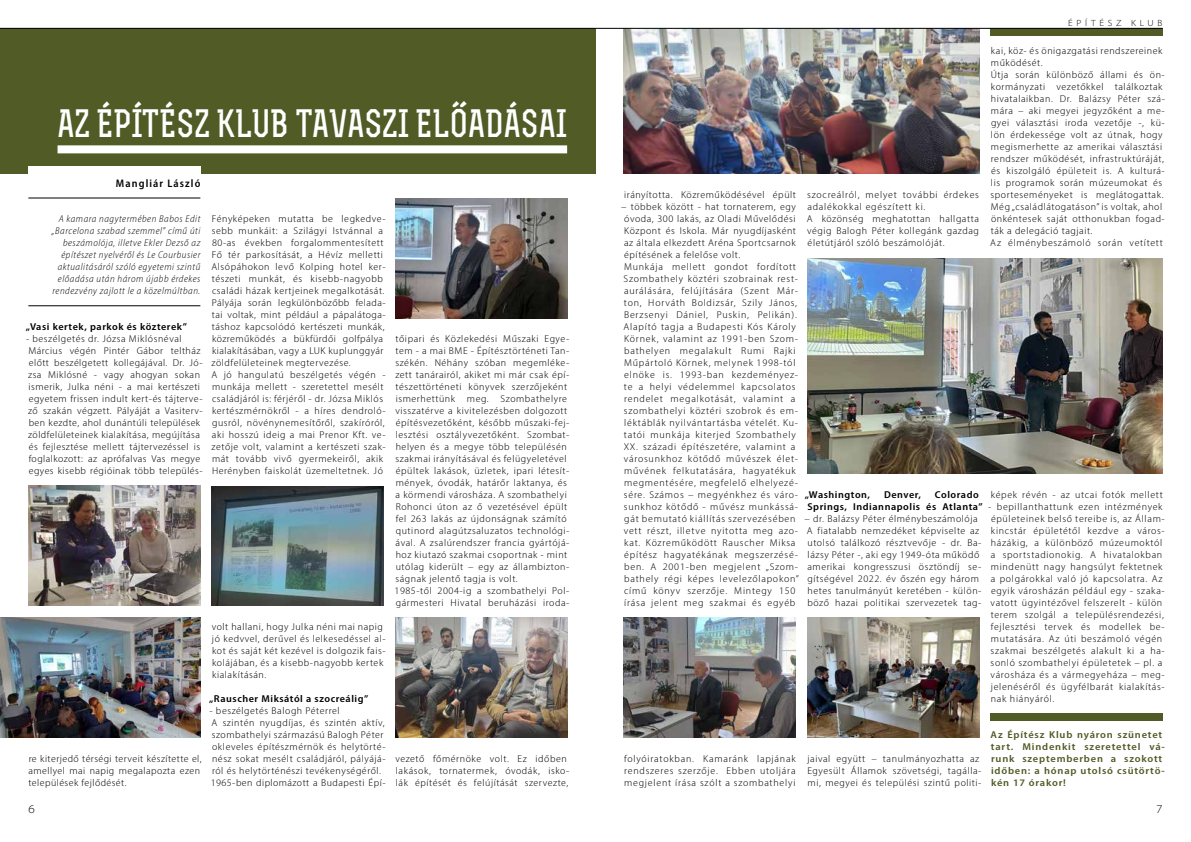
<style>
.page{position:relative;width:1191px;height:842px;background:#fff}
.page>*{position:absolute;margin:0;border:0;box-sizing:border-box;transform-origin:0 0}
.t1{font:700 37px "Rex";color:#fff}
.t2{font:300 semi-expanded 12px "Myriad Pro";color:#000}
.t3{font:600 semi-condensed 11px "Myriad Pro";letter-spacing:.1em;color:#000}
.t4{font:300 semi-condensed 10px/12px "Myriad Pro";letter-spacing:.05em;color:#000;scale:1.1 1}
.t5{font:300 semi-condensed 10px/12px "Myriad Pro";letter-spacing:.07em;color:#000;scale:1.1 1}
.t6{font:italic 300 semi-condensed 10px/12px "Myriad Pro";letter-spacing:.055em;color:#000;text-align:right}
.t7{font:600 semi-condensed 10px/12px "Myriad Pro";letter-spacing:.07em;color:#505b26;scale:1.13 1}
.t8{font:600 semi-condensed 10px/12px "Myriad Pro";letter-spacing:.05em;color:#000;scale:1.1 1}
.t9{font:300 semi-expanded 9px "Myriad Pro";letter-spacing:.42em;color:#000}
</style>
<div class="page">
<div style="left:990px;top:28px;width:172px;height:7px;background:#505b26"></div>
<div style="left:990px;top:714px;width:172px;height:7px;background:#505b26"></div>
<hr style="left:28px;top:306px;width:172px;height:1px;background:#000">
<hr style="left:28px;top:198px;width:172px;height:1px;background:#000">
<div style="left:0;top:28px;width:595px;height:146px;background:#505b26"></div>
<div style="left:58px;top:145px;width:509px;height:8px;background:#fff"></div>
<div style="left:28px;top:167px;width:172px;height:20px;background:#fff"></div>
<img style="left:28px;top:486px;width:172px;height:120px">
<img style="left:807px;top:258px;width:355px;height:216px">
<img style="left:624px;top:618px;width:172px;height:120px">
<img style="left:807px;top:618px;width:172px;height:120px">
<img style="left:395px;top:198px;width:172px;height:120px">
<img style="left:624px;top:29px;width:355px;height:145px">
<img style="left:211px;top:487px;width:172px;height:119px">
<img style="left:0;top:618px;width:200px;height:120px">
<img style="left:395px;top:618px;width:172px;height:120px">
<hr style="left:595px;top:28px;width:567px;height:1px;background:#000">
<hr style="left:0;top:28px;width:595px;height:1px;background:#000">
<h1 class="t1" style="left:58px;top:100px;width:511px">AZ ÉPÍTÉSZ KLUB TAVASZI ELŐADÁSAI</h1>
<p class="t3" style="left:116px;top:176px;width:86px">Mangliár László</p>
<p class="t6" style="left:52px;top:212px;width:150px">A kamara nagytermében Babos Edit „Barcelona szabad szemmel” című úti beszámolója, illetve Ekler Dezső az építészet nyelvéről és Le Courbusier aktualitásáról szóló egyetemi szintű előadása után három újabb érdekes rendezvény zajlott le a közelmúltban.</p>
<p class="t8" style="left:26px;top:320px;width:148px">„Vasi kertek, parkok és közterek”</p>
<p class="t4" style="left:26px;top:332px;width:162px">- beszélgetés dr. Józsa Miklósnéval Március végén Pintér Gábor teltház előtt beszélgetett kollegájával. Dr. Jó&shy;zsa Miklósné - vagy ahogyan sokan ismerik, Julka néni - a mai kertészeti egyetem frissen indult kert-és tájterve&shy;ző szakán végzett. Pályáját a Vasiterv&shy;ben kezdte, ahol dunántúli települések zöldfelületeinek kialakítása, megújítása és fejlesztése mellett tájtervezéssel is foglalkozott: az aprófalvas Vas megye egyes kisebb régióinak több település-</p>
<p class="t4" style="left:211px;top:212px;width:160px">Fényképeken mutatta be legkedve&shy;sebb munkáit: a Szilágyi Istvánnal a 80-as években forgalommentesített Fő tér parkosítását, a Hévíz melletti Alsópáhokon levő Kolping hotel ker&shy;tészeti munkát, és kisebb-nagyobb családi házak kertjeinek megalkotását.<br>Pályája során legkülönbözőbb felada&shy;tai voltak, mint például a pápalátoga&shy;táshoz kapcsolódó kertészeti munkák, közreműködés a bükfürdői golfpálya kialakításában, vagy a LUK kuplunggyár zöldfelületeinek megtervezése.<br>A jó hangulatú beszélgetés végén - munkája mellett - szeretettel mesélt családjáról is: férjéről - dr. Józsa Miklós kertészmérnökről - a híres dendroló&shy;gusról, növénynemesítőről, szakíróról, aki hosszú ideig a mai Prenor Kft. ve&shy;zetője volt, valamint a kertészeti szak&shy;mát tovább vivő gyermekeiről, akik Herényben faiskolát üzemeltetnek. Jó</p>
<p class="t4" style="left:28px;top:752px;width:159px">re kiterjedő térségi terveit készítette el, amellyel mai napig megalapozta ezen települések fejlődését.</p>
<p class="t4" style="left:212px;top:620px;width:160px">volt hallani, hogy Julka néni mai napig jó kedvvel, derűvel és lelkesedéssel al&shy;kot és saját két kezével is dolgozik fais&shy;kolájában, és a kisebb-nagyobb kertek kialakításán.</p>
<p class="t8" style="left:209px;top:692px;width:146px">„Rauscher Miksától a szocreálig”</p>
<p class="t4" style="left:209px;top:704px;width:162px">- beszélgetés Balogh Péterrel<br>A szintén nyugdíjas, és szintén aktív, szombathelyi származású Balogh Péter okleveles építészmérnök és helytörté&shy;nész sokat mesélt családjáról, pályájá&shy;ról és helytörténészi tevékenységéről.<br>1965-ben diplomázott a Budapesti Épí-</p>
<p class="t4" style="left:394px;top:332px;width:160px">tőipari és Közlekedési Műszaki Egye&shy;tem - a mai BME - Építésztörténeti Tan&shy;székén. Néhány szóban megemléke&shy;zett tanárairól, akiket mi már csak épí&shy;tészettörténeti könyvek szerzőjeként ismerhettünk meg. Szombathelyre visszatérve a kivitelezésben dolgozott építésvezetőként, később műszaki-fej&shy;lesztési osztályvezetőként. Szombat&shy;helyen és a megye több településén szakmai irányításával és felügyeletével épültek lakások, üzletek, ipari létesít&shy;mények, óvodák, határőr laktanya, és a körmendi városháza. A szombathelyi Rohonci úton az ő vezetésével épült fel 263 lakás az újdonságnak számító qutinord alagútzsaluzatos technológi&shy;ával. A zsalúrendszer francia gyártójá&shy;hoz kiutazó szakmai csoportnak - mint utólag kiderült – egy az állambizton&shy;ságnak jelentő tagja is volt.<br>1985-től 2004-ig a szombathelyi Pol&shy;gármesteri Hivatal beruházási iroda-</p>
<p class="t4" style="left:395px;top:752px;width:160px">vezető főmérnöke volt. Ez időben lakások, tornatermek, óvodák, isko&shy;lák építését és felújítását szervezte,</p>
<p class="t9" style="left:1068px;top:17px;width:96px">ÉPÍTÉSZ KLUB</p>
<p class="t4" style="left:990px;top:44px;width:160px">kai, köz- és önigazgatási rendszereinek működését.<br>Útja során különböző állami és ön&shy;kormányzati vezetőkkel találkoztak hivatalaikban. Dr. Balázsy Péter szá&shy;mára – aki megyei jegyzőként a me&shy;gyei választási iroda vezetője -, kü&shy;lön érdekessége volt az útnak, hogy megismerhette az amerikai választási rendszer működését, infrastruktúráját, és kiszolgáló épületeit is. A kulturá&shy;lis programok során múzeumokat és sporteseményeket is meglátogattak.<br>Még „családlátogatáson” is voltak, ahol önkéntesek saját otthonukban fogad&shy;ták a delegáció tagjait.<br>Az élménybeszámoló során vetített</p>
<p class="t4" style="left:624px;top:188px;width:158px">irányította. Közreműködésével épült</p>
<p class="t5" style="left:621px;top:200px;width:163px">– többek között - hat tornaterem, egy óvoda, 300 lakás, az Oladi Művelődési Központ és Iskola. Már nyugdíjasként az általa elkezdett Aréna Sportcsarnok építésének a felelőse volt.<br>Munkája mellett gondot fordított Szombathely köztéri szobrainak rest&shy;aurálására, felújítására (Szent Már&shy;ton, Horváth Boldizsár, Szily János, Berzsenyi Dániel, Puskin, Pelikán).<br>Alapító tagja a Budapesti Kós Károly Körnek, valamint az 1991-ben Szom&shy;bathelyen megalakult Rumi Rajki Műpártoló Körnek, melynek 1998-tól elnöke is. 1993-ban kezdeményez&shy;te a helyi védelemmel kapcsolatos rendelet megalkotását, valamint a szombathelyi köztéri szobrok és em&shy;léktáblák nyilvántartásba vételét. Ku&shy;tatói munkája kiterjed Szombathely XX. századi építészetére, valamint a városunkhoz kötődő művészek élet&shy;művének felkutatására, hagyatékuk megmentésére, megfelelő elhelyezé&shy;sére. Számos – megyénkhez és váro&shy;sunkhoz kötődő - művész munkássá&shy;gát bemutató kiállítás szervezésében vett részt, illetve nyitotta meg azo&shy;kat. Közreműködött Rauscher Miksa építész hagyatékának megszerzésé&shy;ben. A 2001-ben megjelent „Szom&shy;bathely régi képes levelezőlapokon” című könyv szerzője. Mintegy 150 írása jelent meg szakmai és egyéb</p>
<p class="t4" style="left:807px;top:188px;width:158px">szocreálról, melyet további érdekes adalékokkal egészített ki.<br>A közönség meghatottan hallgatta végig Balogh Péter kollegánk gazdag életútjáról szóló beszámolóját.</p>
<p class="t4" style="left:991px;top:488px;width:158px">képek révén - az utcai fotók mellett</p>
<p class="t4" style="left:988px;top:500px;width:162px">- bepillanthattunk ezen intézmények épületeinek belső tereibe is, az Állam&shy;kincstár épületétől kezdve a város&shy;házákig, a különböző múzeumoktól a sportstadionokig. A hivatalokban mindenütt nagy hangsúlyt fektetnek a polgárokkal való jó kapcsolatra. Az egyik városházán például egy - szaka&shy;vatott ügyintézővel felszerelt - külön terem szolgál a településrendezési, fejlesztési tervek és modellek be&shy;mutatására. Az úti beszámoló végén szakmai beszélgetés alakult ki a ha&shy;sonló szombathelyi épületetek – pl. a városháza és a vármegyeháza – meg&shy;jelenéséről és ügyfélbarát kialakítás&shy;nak hiányáról.</p>
<p class="t7" style="left:990px;top:728px;width:156px">Az Építész Klub nyáron szünetet tart. Mindenkit szeretettel vá&shy;runk szeptemberben a szokott időben: a hónap utolsó csütörtö&shy;kén 17 órakor!</p>
<p class="t8" style="left:804px;top:488px;width:61px">„Washington,</p>
<p class="t8" style="left:884px;top:488px;width:35px">Denver,</p>
<p class="t8" style="left:807px;top:488px;width:161px;text-indent:127px">Colorado<br>Springs, Indiannapolis és Atlanta”</p>
<p class="t4" style="left:804px;top:512px;width:162px">– dr. Balázsy Péter élménybeszámolója A fiatalabb nemzedéket képviselte az utolsó találkozó résztvevője - dr. Ba&shy;lázsy Péter -, aki egy 1949-óta működő amerikai kongresszusi ösztöndíj se&shy;gítségével 2022. év őszén egy három hetes tanulmányút keretében - külön&shy;böző hazai politikai szervezetek tag-</p>
<p class="t4" style="left:624px;top:752px;width:157px;text-align:justify">folyóiratokban. Kamaránk lapjának rendszeres szerzője. Ebben utoljára megjelent írása szólt a szombathelyi</p>
<p class="t4" style="left:807px;top:752px;width:160px">jaival együtt – tanulmányozhatta az<br>Egyesült Államok szövetségi, tagálla&shy;mi, megyei és települési szintű politi-</p>
<p class="t2" style="left:28px;top:801px;width:8px">6</p>
<p class="t2" style="left:1156px;top:801px;width:8px">7</p>
</div>
